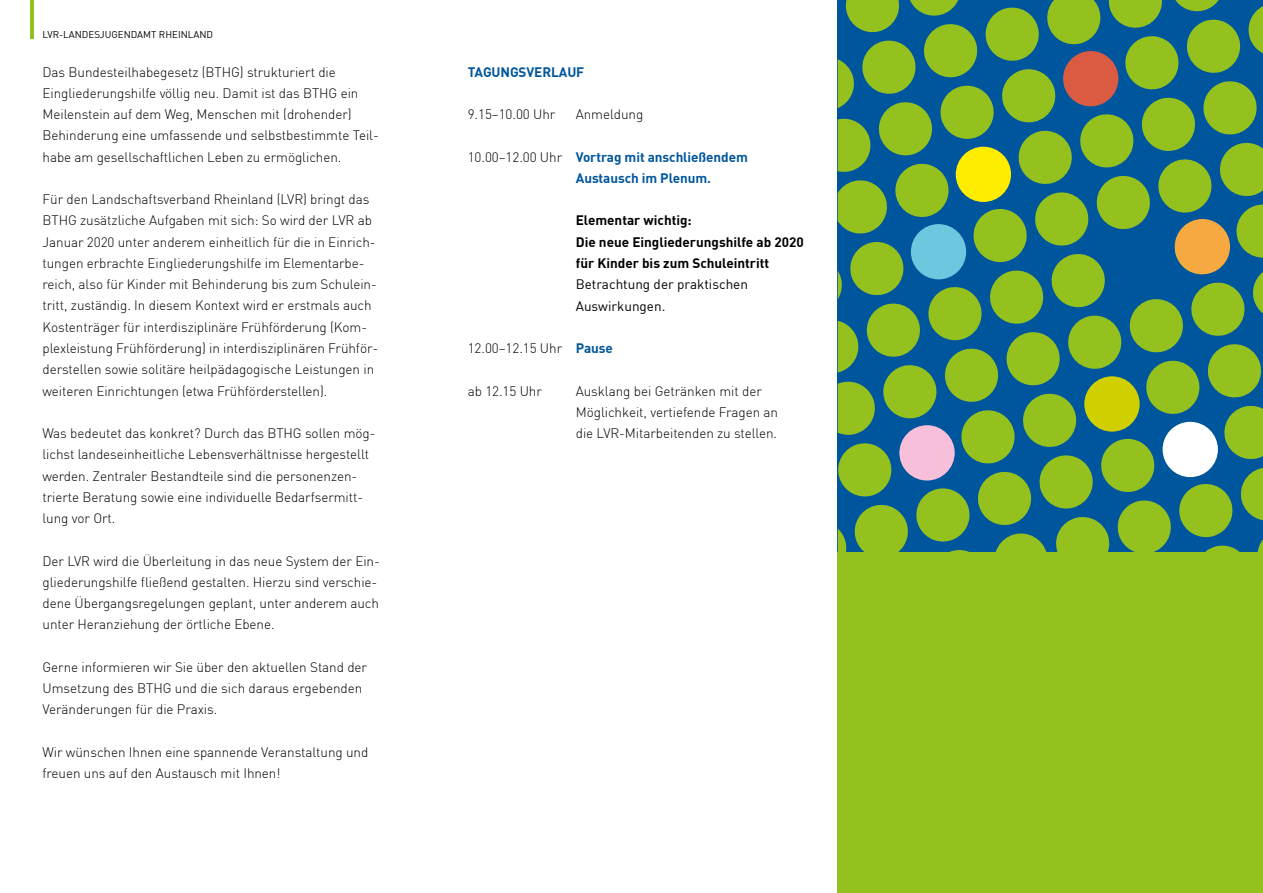
<style>
.page{position:relative;width:1263px;height:893px;background:#fff}
.page>*{position:absolute;margin:0;border:0;box-sizing:border-box;transform-origin:0 0}
.t1{font:300 13.5px/21.3px "DIN";letter-spacing:-.005em;color:#000}
.t2{font:700 13.5px/21.3px "DIN";color:#000}
.t3{font:700 13.5px/21.3px "DIN";letter-spacing:-.005em;color:#00569d}
.t4{font:13.5px/21.3px "DIN";color:#000}
.t5{font:9.75px "DIN";color:#000}
.s1{font-weight:300;color:#000}
.s2{font-weight:700;color:#00569d}
</style>
<div class="page">
<hr style="left:31px;top:0;width:3px;height:38px;background:#95c11f">
<svg style="left:837px;top:0;width:426px;height:608px;background:#4b8c5d"></svg>
<div style="left:956px;top:147px;width:55px;height:55px;background:#ffed00;border-radius:50%"></div>
<div style="left:911px;top:224px;width:55px;height:55px;background:#6cc7df;border-radius:50%"></div>
<div style="left:1084px;top:376px;width:56px;height:56px;background:#d0cf00;border-radius:50%"></div>
<div style="left:1175px;top:219px;width:55px;height:55px;background:#f7a941;border-radius:50%"></div>
<div style="left:899px;top:425px;width:56px;height:55px;background:#f7bfd9;border-radius:50%"></div>
<div style="left:1063px;top:51px;width:55px;height:55px;background:#da5b42;border-radius:50%"></div>
<div style="left:1110px;top:236px;width:58px;height:57px;background:#00569d;border-radius:50%"></div>
<div style="left:1162px;top:422px;width:56px;height:55px;background:#fff;border-radius:50%"></div>
<div style="left:838px;top:553px;width:425px;height:340px;background:#95c11f"></div>
<p class="t5" style="left:43px;top:29px;width:172px">LVR-LANDESJUGENDAMT RHEINLAND</p>
<p class="t1" style="left:43px;top:61px;width:338px">Das Bundesteilhabegesetz (BTHG) strukturiert die Eingliederungshilfe völlig neu. Damit ist das BTHG ein Meilenstein auf dem Weg, Menschen mit (drohender)<br>Behinderung eine umfassende und selbstbestimmte Teil&shy;habe am gesellschaftlichen Leben zu ermöglichen.</p>
<p class="t1" style="left:43px;top:188px;width:337px">Für den Landschaftsverband Rheinland (LVR) bringt das BTHG zusätzliche Aufgaben mit sich: So wird der LVR ab Januar 2020 unter anderem einheitlich für die in Einrich&shy;tungen erbrachte Eingliederungshilfe im Elementarbe&shy;reich, also für Kinder mit Behinderung bis zum Schulein&shy;tritt, zuständig. In diesem Kontext wird er erstmals auch Kostenträger für interdisziplinäre Frühförderung (Kom&shy;plexleistung Frühförderung) in interdisziplinären Frühför&shy;derstellen sowie solitäre heilpädagogische Leistungen in weiteren Einrichtungen (etwa Frühförderstellen).</p>
<p class="t1" style="left:43px;top:422px;width:335px">Was bedeutet das konkret? Durch das BTHG sollen mög&shy;lichst landeseinheitliche Lebensverhältnisse hergestellt werden. Zentraler Bestandteile sind die personenzen&shy;trierte Beratung sowie eine individuelle Bedarfsermitt&shy;lung vor Ort.</p>
<p class="t1" style="left:43px;top:550px;width:339px">Der LVR wird die Überleitung in das neue System der Ein&shy;gliederungshilfe fließend gestalten. Hierzu sind verschie&shy;dene Übergangsregelungen geplant, unter anderem auch unter Heranziehung der örtliche Ebene.</p>
<p class="t1" style="left:43px;top:656px;width:326px">Gerne informieren wir Sie über den aktuellen Stand der<br>Umsetzung des BTHG und die sich daraus ergebenden<br>Veränderungen für die Praxis.</p>
<p class="t1" style="left:43px;top:741px;width:327px">Wir wünschen Ihnen eine spannende Veranstaltung und freuen uns auf den Austausch mit Ihnen!</p>
<p class="t3" style="left:468px;top:61px;width:118px">TAGUNGSVERLAUF</p>
<p class="t1" style="left:468px;top:104px;width:89px">9.15–10.00 Uhr</p>
<p class="t1" style="left:576px;top:104px;width:69px">Anmeldung</p>
<p class="t3" style="left:576px;top:146px;width:174px;text-indent:-108px"><span class="s1">10.00–12.00 Uhr</span> Vortrag mit anschließendem<br>Austausch im Plenum.</p>
<p class="t2" style="left:576px;top:209px;width:229px">Elementar wichtig:<br>Die neue Eingliederungshilfe ab 2020 für Kinder bis zum Schuleintritt</p>
<p class="t4" style="left:576px;top:273px;width:174px">Betrachtung der praktischen<br>Auswirkungen.</p>
<p class="t1" style="left:468px;top:337px;width:147px">12.00–12.15 Uhr <span class="s2">Pause</span></p>
<p class="t1" style="left:468px;top:380px;width:76px">ab 12.15 Uhr</p>
<p class="t1" style="left:576px;top:380px;width:204px">Ausklang bei Getränken mit der<br>Möglichkeit, vertiefende Fragen an die LVR-Mitarbeitenden zu stellen.</p>
</div>
